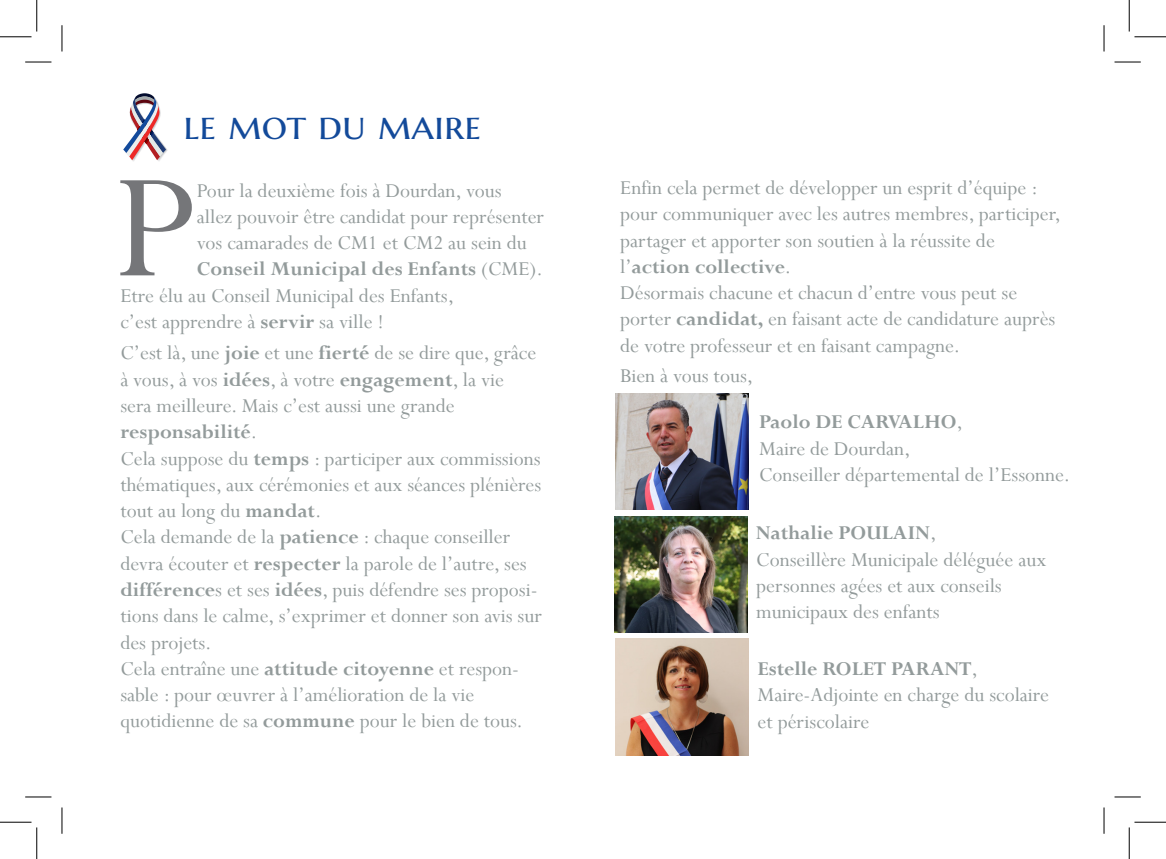
<style>
.page{position:relative;width:1166px;height:859px;background:#fff}
.page>*{position:absolute;margin:0;border:0;box-sizing:border-box;transform-origin:0 0}
.t1{font:165.72px "Perpetua";color:#757679}
.Table_des_matières{font:40.25px "Marcellus SC";color:#134a9a}
.t2{font:21.88px/26.2px "Perpetua";color:#939b9b}
.t3{font:700 21.88px "Perpetua";color:#939b9b}
.s1{font-weight:400}
.s2{font-weight:700}
</style>
<div class="page">
<img style="left:616px;top:393px;width:132px;height:116px">
<img style="left:616px;top:638px;width:132px;height:116px">
<img style="left:614px;top:516px;width:133px;height:116px">
<svg style="left:123px;top:93px;width:45px;height:68px"></svg>
<svg style="left:25px;top:62px;width:26px;height:1px"></svg>
<svg style="left:1114px;top:62px;width:26px;height:1px"></svg>
<svg style="left:25px;top:796px;width:26px;height:1px"></svg>
<svg style="left:1114px;top:796px;width:26px;height:1px"></svg>
<svg style="left:62px;top:25px;width:1px;height:26px"></svg>
<svg style="left:62px;top:807px;width:1px;height:26px"></svg>
<svg style="left:1103px;top:25px;width:1px;height:26px"></svg>
<svg style="left:1103px;top:807px;width:1px;height:26px"></svg>
<hr style="left:0;top:36px;width:32px;height:1px;background:#000">
<hr style="left:1134px;top:36px;width:32px;height:1px;background:#000">
<hr style="left:0;top:821px;width:32px;height:1px;background:#000">
<hr style="left:1134px;top:821px;width:32px;height:1px;background:#000">
<hr style="left:36px;top:0;width:1px;height:32px;background:#000">
<hr style="left:36px;top:827px;width:1px;height:31px;background:#000">
<hr style="left:1129px;top:0;width:1px;height:32px;background:#000">
<hr style="left:1129px;top:827px;width:1px;height:31px;background:#000">
<p class="Table_des_matières" style="left:184px;top:100px;width:299px">le mot du maire</p>
<p class="t1" style="left:114px;top:123px;width:84px">P</p>
<p class="t2" style="left:197px;top:176px;width:306px">Pour la deuxième fois à Dourdan, vous</p>
<p class="t2" style="left:197px;top:203px;width:349px">allez pouvoir être candidat pour représenter</p>
<p class="t2" style="left:197px;top:229px;width:331px">vos camarades de CM1 et CM2 au sein du</p>
<p class="t3" style="left:197px;top:255px;width:347px">Conseil Municipal des Enfants <span class="s1">(CME).</span></p>
<p class="t2" style="left:120px;top:281px;width:335px">Etre élu au Conseil Municipal des Enfants,</p>
<p class="t2" style="left:120px;top:308px;width:265px">c’est apprendre à <span class="s2">servir</span> sa ville !</p>
<p class="t2" style="left:120px;top:339px;width:423px">C’est là, une <span class="s2">joie</span> et une <span class="s2">fierté</span> de se dire que, grâce à vous, à vos <span class="s2">idées</span>, à votre <span class="s2">engagement</span>, la vie<br>sera meilleure. Mais c’est aussi une grande <span class="s2">responsabilité</span>.<br>Cela suppose du <span class="s2">temps</span> : participer aux commissions thématiques, aux cérémonies et aux séances plénières tout au long du <span class="s2">mandat</span>.<br>Cela demande de la <span class="s2">patience</span> : chaque conseiller devra écouter et <span class="s2">respecter</span> la parole de l’autre, ses <span class="s2">différence</span>s et ses <span class="s2">idées</span>, puis défendre ses proposi&shy;tions dans le calme, s’exprimer et donner son avis sur des projets.<br>Cela entraîne une <span class="s2">attitude citoyenne</span> et respon&shy;sable : pour œuvrer à l’amélioration de la vie quotidienne de sa <span class="s2">commune</span> pour le bien de tous.</p>
<p class="t2" style="left:620px;top:174px;width:442px">Enfin cela permet de développer un esprit d’équipe : pour communiquer avec les autres membres, participer, partager et apporter son soutien à la réussite de l’<span class="s2">action collective</span>.<br>Désormais chacune et chacun d’entre vous peut se porter <span class="s2">candidat,</span> en faisant acte de candidature auprès de votre professeur et en faisant campagne.</p>
<p class="t2" style="left:620px;top:361px;width:135px">Bien à vous tous,</p>
<p class="t2" style="left:759px;top:408px;width:312px"><span class="s2">Paolo DE CARVALHO</span>,<br>Maire de Dourdan,<br>Conseiller départemental de l’Essonne.</p>
<p class="t2" style="left:756px;top:519px;width:292px"><span class="s2">Nathalie POULAIN</span>,<br>Conseillère Municipale déléguée aux personnes agées et aux conseils municipaux des enfants</p>
<p class="t2" style="left:757px;top:655px;width:293px"><span class="s2">Estelle ROLET PARANT</span>,<br>Maire-Adjointe en charge du scolaire et périscolaire</p>
</div>
